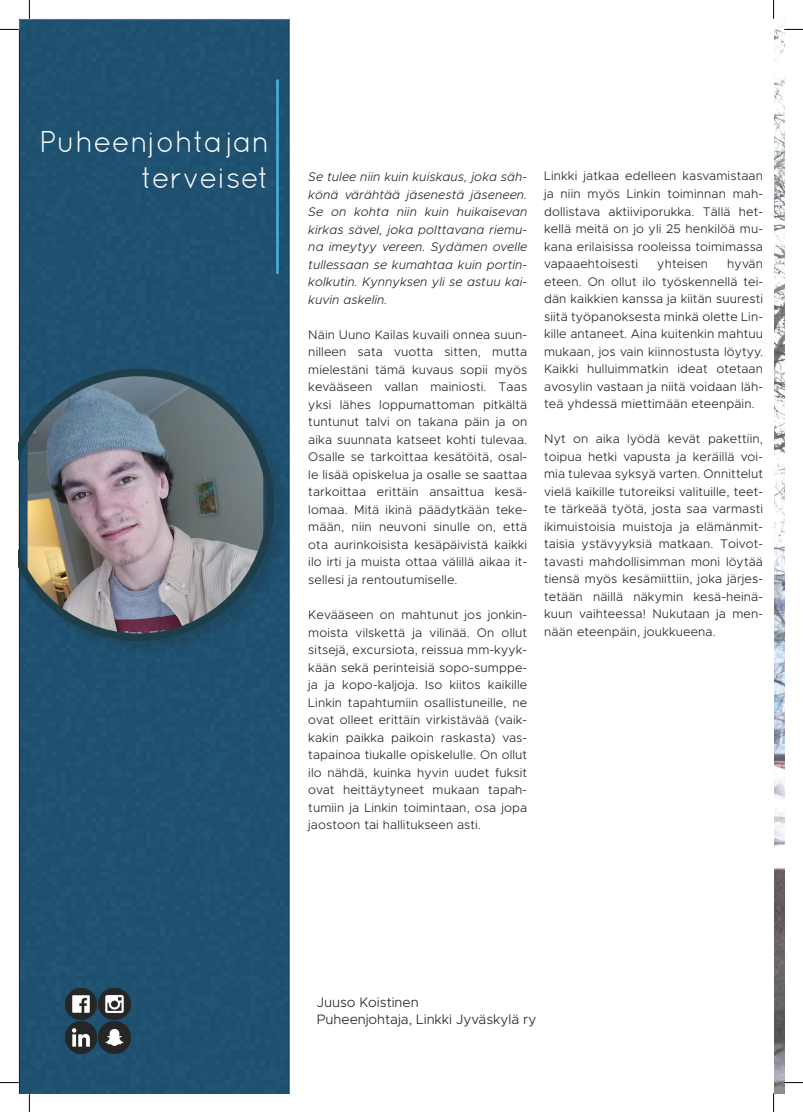
<style>
.page{position:relative;width:803px;height:1112px;background:#fff}
.page>*{position:absolute;margin:0;border:0;box-sizing:border-box;transform-origin:0 0}
.t1{font:30px/36px "Quicksand";color:#fff;text-align:right}
.t2{font:300 13.75px/17.5px "Metropolis";color:#231f20}
.t3{font:300 12.5px/17.5px "Metropolis";letter-spacing:.01em;color:#231f20;text-align:justify}
.t4{font:italic 300 12.5px/17.5px "Metropolis";letter-spacing:.01em;color:#231f20;text-align:justify}
</style>
<div class="page">
<div style="left:19px;top:19px;width:271px;height:1073px;background:#1e4f6e"></div>
<hr style="left:276px;top:79px;width:3px;height:195px;background:#44b7d9">
<img style="left:65px;top:988px;width:66px;height:66px">
<svg style="left:19px;top:368px;width:255px;height:273px;background:#6a747d"></svg>
<img style="left:774px;top:25px;width:10px;height:1067px">
<svg style="left:0;top:29px;width:19px;height:1px"></svg>
<svg style="left:784px;top:29px;width:19px;height:1px"></svg>
<svg style="left:0;top:1081px;width:19px;height:2px"></svg>
<svg style="left:784px;top:1081px;width:19px;height:2px"></svg>
<svg style="left:29px;top:0;width:1px;height:19px"></svg>
<svg style="left:29px;top:1092px;width:1px;height:19px"></svg>
<svg style="left:773px;top:0;width:1px;height:19px"></svg>
<svg style="left:773px;top:1093px;width:1px;height:18px"></svg>
<h1 class="t1" style="left:39px;top:123px;width:232px">Puheenjohtajan terveiset</h1>
<p class="t4" style="left:308px;top:168px;width:220px">Se tulee niin kuin kuiskaus, joka säh&shy;könä värähtää jäsenestä jäseneen.<br>Se on kohta niin kuin huikaisevan kirkas sävel, joka polttavana riemu&shy;na imeytyy vereen. Sydämen ovelle tullessaan se kumahtaa kuin portin&shy;kolkutin. Kynnyksen yli se astuu kai&shy;kuvin askelin.</p>
<p class="t3" style="left:308px;top:325px;width:220px">Näin Uuno Kailas kuvaili onnea suun&shy;nilleen sata vuotta sitten, mutta mielestäni tämä kuvaus sopii myös kevääseen vallan mainiosti. Taas yksi lähes loppumattoman pitkältä tuntunut talvi on takana päin ja on aika suunnata katseet kohti tulevaa.<br>Osalle se tarkoittaa kesätöitä, osal&shy;le lisää opiskelua ja osalle se saattaa tarkoittaa erittäin ansaittua kesä&shy;lomaa. Mitä ikinä päädytkään teke&shy;mään, niin neuvoni sinulle on, että ota aurinkoisista kesäpäivistä kaikki ilo irti ja muista ottaa välillä aikaa it&shy;sellesi ja rentoutumiselle.</p>
<p class="t3" style="left:308px;top:605px;width:220px">Kevääseen on mahtunut jos jonkin&shy;moista vilskettä ja vilinää. On ollut sitsejä, excursiota, reissua mm-kyyk&shy;kään sekä perinteisiä sopo-sumppe&shy;ja ja kopo-kaljoja. Iso kiitos kaikille Linkin tapahtumiin osallistuneille, ne ovat olleet erittäin virkistävää (vaik&shy;kakin paikka paikoin raskasta) vas&shy;tapainoa tiukalle opiskelulle. On ollut ilo nähdä, kuinka hyvin uudet fuksit ovat heittäytyneet mukaan tapah&shy;tumiin ja Linkin toimintaan, osa jopa jaostoon tai hallitukseen asti.</p>
<p class="t3" style="left:544px;top:167px;width:220px">Linkki jatkaa edelleen kasvamistaan ja niin myös Linkin toiminnan mah&shy;dollistava aktiiviporukka. Tällä het&shy;kellä meitä on jo yli 25 henkilöä mu&shy;kana erilaisissa rooleissa toimimassa vapaaehtoisesti</p>
<p class="t3" style="left:657px;top:255px;width:52px">yhteisen</p>
<p class="t3" style="left:544px;top:255px;width:220px;text-indent:183px">hyvän eteen. On ollut ilo työskennellä tei&shy;dän kaikkien kanssa ja kiitän suuresti siitä työpanoksesta minkä olette Lin&shy;kille antaneet. Aina kuitenkin mahtuu mukaan, jos vain kiinnostusta löytyy.<br>Kaikki hulluimmatkin ideat otetaan avosylin vastaan ja niitä voidaan läh&shy;teä yhdessä miettimään eteenpäin.</p>
<p class="t3" style="left:544px;top:430px;width:220px">Nyt on aika lyödä kevät pakettiin, toipua hetki vapusta ja keräillä voi&shy;mia tulevaa syksyä varten. Onnittelut vielä kaikille tutoreiksi valituille, teet&shy;te tärkeää työtä, josta saa varmasti ikimuistoisia muistoja ja elämänmit&shy;taisia ystävyyksiä matkaan. Toivot&shy;tavasti mahdollisimman moni löytää tiensä myös kesämiittiin, joka järjes&shy;tetään näillä näkymin kesä-heinä&shy;kuun vaihteessa! Nukutaan ja men&shy;nään eteenpäin, joukkueena.</p>
<p class="t2" style="left:317px;top:993px;width:221px">Juuso Koistinen<br>Puheenjohtaja, Linkki Jyväskylä ry</p>
</div>
